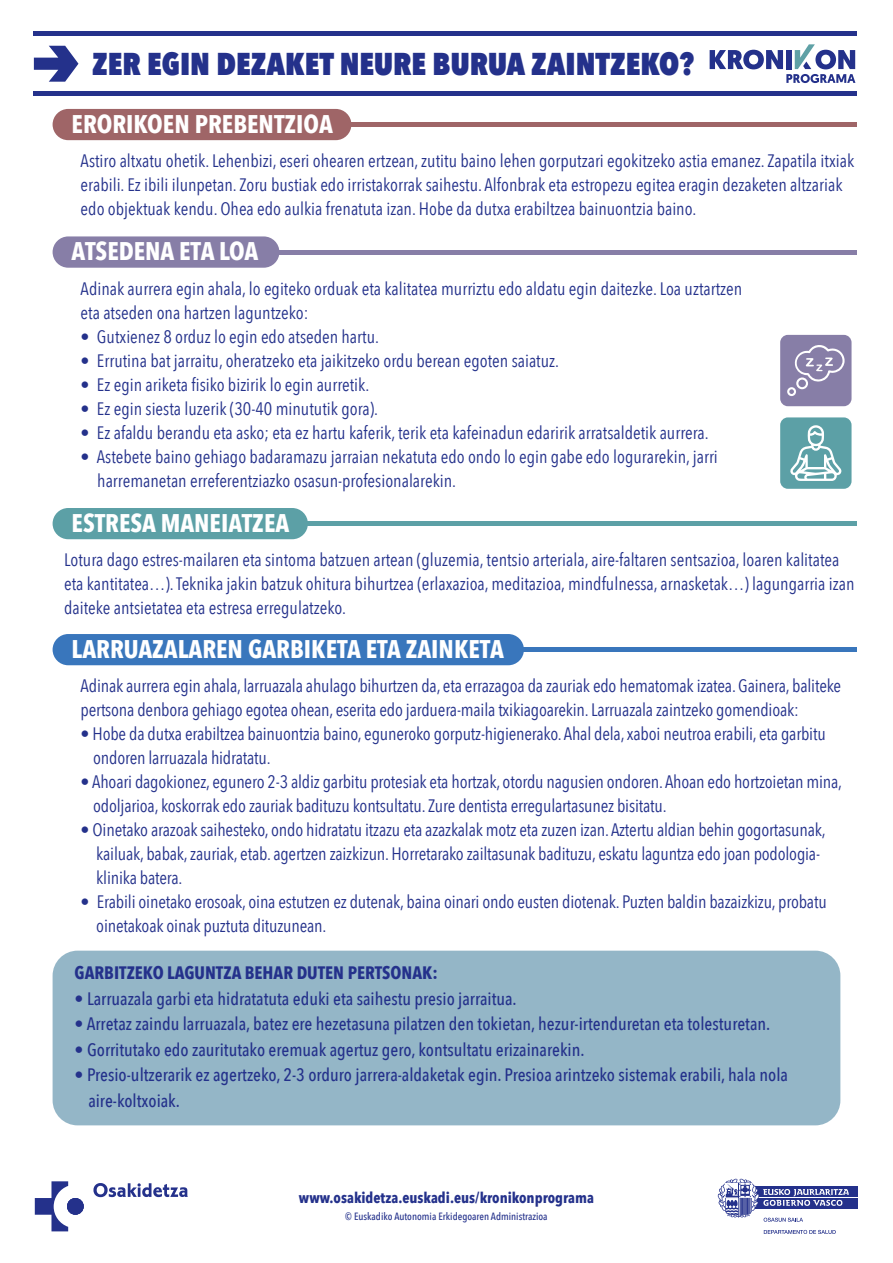
<style>
.page{position:relative;width:893px;height:1263px;background:#fff}
.page>*{position:absolute;margin:0;border:0;box-sizing:border-box;transform-origin:0 0}
.t1{font:800 31.5px "Avenir Next Condensed";color:#24318b}
.t2{font:700 25.5px "Avenir Next Condensed";color:#fff}
.t3{font:18px/24px "Avenir Next Condensed";letter-spacing:-.005em;color:#24318b}
.t4{font:500 18px/25.5px "Avenir Next Condensed";color:#24318b}
.t5{font:700 18px "Avenir Next Condensed";color:#24318b}
.t6{font:700 15px "Avenir Next Condensed";color:#24318b}
.t7{font:500 10.5px "Avenir Next Condensed";color:#24318b}
</style>
<div class="page">
<hr style="left:34px;top:91px;width:823px;height:4px;background:#24318b">
<hr style="left:34px;top:32px;width:823px;height:4px;background:#24318b">
<svg style="left:34px;top:46px;width:44px;height:36px"></svg>
<svg style="left:710px;top:44px;width:145px;height:39px"></svg>
<hr style="left:173px;top:123px;width:684px;height:4px;background:#9f6567">
<div style="left:53px;top:109px;width:298px;height:31px;background:#9f6567;border-radius:16px"></div>
<div style="left:53px;top:951px;width:787px;height:174px;background:#94b6c7;border-radius:25px"></div>
<hr style="left:173px;top:250px;width:684px;height:4px;background:#877ea7">
<div style="left:53px;top:236px;width:226px;height:32px;background:#877ea7;border-radius:16px"></div>
<hr style="left:173px;top:522px;width:684px;height:4px;background:#5ca0a6">
<div style="left:53px;top:508px;width:255px;height:31px;background:#5ca0a6;border-radius:16px"></div>
<hr style="left:173px;top:648px;width:684px;height:4px;background:#3976bc">
<div style="left:53px;top:634px;width:471px;height:31px;background:#3976bc;border-radius:16px"></div>
<div style="left:780px;top:335px;width:71px;height:71px;background:#877ea7;border-radius:8px"></div>
<svg style="left:787px;top:345px;width:57px;height:51px"></svg>
<div style="left:780px;top:417px;width:71px;height:72px;background:#5ca0a6;border-radius:8px"></div>
<svg style="left:790px;top:425px;width:52px;height:56px"></svg>
<svg style="left:35px;top:1181px;width:33px;height:50px"></svg>
<div style="left:67px;top:1198px;width:17px;height:17px;background:#24318b;border-radius:50%"></div>
<svg style="left:93px;top:1183px;width:95px;height:14px"></svg>
<svg style="left:764px;top:1230px;width:72px;height:4px"></svg>
<div style="left:748px;top:1186px;width:110px;height:22px;background:#24318b"></div>
<hr style="left:748px;top:1197px;width:110px;height:1px;background:#fff">
<svg style="left:717px;top:1178px;width:132px;height:44px"></svg>
<h1 class="t1" style="left:92px;top:44px;width:603px">ZER EGIN DEZAKET NEURE BURUA ZAINTZEKO?</h1>
<h2 class="t2" style="left:72px;top:108px;width:263px">ERORIKOEN PREBENTZIOA</h2>
<p class="t3" style="left:81px;top:148px;width:775px">Astiro altxatu ohetik. Lehenbizi, eseri ohearen ertzean, zutitu baino lehen gorputzari egokitzeko astia emanez. Zapatila itxiak erabili. Ez ibili ilunpetan. Zoru bustiak edo irristakorrak saihestu. Alfonbrak eta estropezu egitea eragin dezaketen altzariak edo objektuak kendu. Ohea edo aulkia frenatuta izan. Hobe da dutxa erabiltzea bainuontzia baino.</p>
<h2 class="t2" style="left:72px;top:236px;width:188px">ATSEDENA ETA LOA</h2>
<p class="t3" style="left:81px;top:275px;width:663px">Adinak aurrera egin ahala, lo egiteko orduak eta kalitatea murriztu edo aldatu egin daitezke. Loa uztartzen eta atseden ona hartzen laguntzeko:</p>
<p class="t3" style="left:81px;top:323px;width:300px">• Gutxienez 8 orduz lo egin edo atseden hartu.</p>
<p class="t3" style="left:81px;top:347px;width:480px">• Errutina bat jarraitu, oheratzeko eta jaikitzeko ordu berean egoten saiatuz.</p>
<p class="t3" style="left:81px;top:371px;width:290px">• Ez egin ariketa fisiko bizirik lo egin aurretik.</p>
<p class="t3" style="left:81px;top:395px;width:299px">• Ez egin siesta luzerik (30-40 minututik gora).</p>
<p class="t3" style="left:81px;top:419px;width:630px">• Ez afaldu berandu eta asko; eta ez hartu kaferik, terik eta kafeinadun edaririk arratsaldetik aurrera.</p>
<p class="t3" style="left:97px;top:443px;width:622px;text-indent:-17px">• Astebete baino gehiago badaramazu jarraian nekatuta edo ondo lo egin gabe edo logurarekin, jarri harremanetan erreferentziazko osasun-profesionalarekin.</p>
<h2 class="t2" style="left:72px;top:507px;width:219px">ESTRESA MANEIATZEA</h2>
<p class="t3" style="left:64px;top:547px;width:792px">Lotura dago estres-mailaren eta sintoma batzuen artean (gluzemia, tentsio arteriala, aire-faltaren sentsazioa, loaren kalitatea eta kantitatea…). Teknika jakin batzuk ohitura bihurtzea (erlaxazioa, meditazioa, mindfulnessa, arnasketak…) lagungarria izan daiteke antsietatea eta estresa erregulatzeko.</p>
<h2 class="t2" style="left:72px;top:633px;width:434px">LARRUAZALAREN GARBIKETA ETA ZAINKETA</h2>
<p class="t3" style="left:81px;top:673px;width:762px">Adinak aurrera egin ahala, larruazala ahulago bihurtzen da, eta errazagoa da zauriak edo hematomak izatea. Gainera, baliteke pertsona denbora gehiago egotea ohean, eserita edo jarduera-maila txikiagoarekin. Larruazala zaintzeko gomendioak:</p>
<p class="t3" style="left:93px;top:721px;width:734px;text-indent:-13px">• Hobe da dutxa erabiltzea bainuontzia baino, eguneroko gorputz-higienerako. Ahal dela, xaboi neutroa erabili, eta garbitu ondoren larruazala hidratatu.</p>
<p class="t3" style="left:93px;top:769px;width:750px;text-indent:-13px">• Ahoari dagokionez, egunero 2-3 aldiz garbitu protesiak eta hortzak, otordu nagusien ondoren. Ahoan edo hortzoietan mina, odoljarioa, koskorrak edo zauriak badituzu kontsultatu. Zure dentista erregulartasunez bisitatu.</p>
<p class="t3" style="left:96px;top:817px;width:731px;text-indent:-16px">• Oinetako arazoak saihesteko, ondo hidratatu itzazu eta azazkalak motz eta zuzen izan. Aztertu aldian behin gogortasunak, kailuak, babak, zauriak, etab. agertzen zaizkizun. Horretarako zailtasunak badituzu, eskatu laguntza edo joan podologia&shy;klinika batera.</p>
<p class="t3" style="left:96px;top:889px;width:732px;text-indent:-16px">• Erabili oinetako erosoak, oina estutzen ez dutenak, baina oinari ondo eusten diotenak. Puzten baldin bazaizkizu, probatu oinetakoak oinak puztuta dituzunean.</p>
<p class="t5" style="left:75px;top:962px;width:365px">GARBITZEKO LAGUNTZA BEHAR DUTEN PERTSONAK:</p>
<p class="t4" style="left:75px;top:986px;width:444px">• Larruazala garbi eta hidratatuta eduki eta saihestu presio jarraitua.</p>
<p class="t4" style="left:75px;top:1011px;width:697px">• Arretaz zaindu larruazala, batez ere hezetasuna pilatzen den tokietan, hezur-irtenduretan eta tolesturetan.</p>
<p class="t4" style="left:75px;top:1037px;width:511px">• Gorritutako edo zauritutako eremuak agertuz gero, kontsultatu erizainarekin.</p>
<p class="t4" style="left:88px;top:1062px;width:701px;text-indent:-14px">• Presio-ultzerarik ez agertzeko, 2-3 orduro jarrera-aldaketak egin. Presioa arintzeko sistemak erabili, hala nola aire-koltxoiak.</p>
<p class="t6" style="left:299px;top:1189px;width:297px">www.osakidetza.euskadi.eus/kronikonprograma</p>
<p class="t7" style="left:345px;top:1210px;width:204px">© Euskadiko Autonomia Erkidegoaren Administrazioa</p>
</div>
